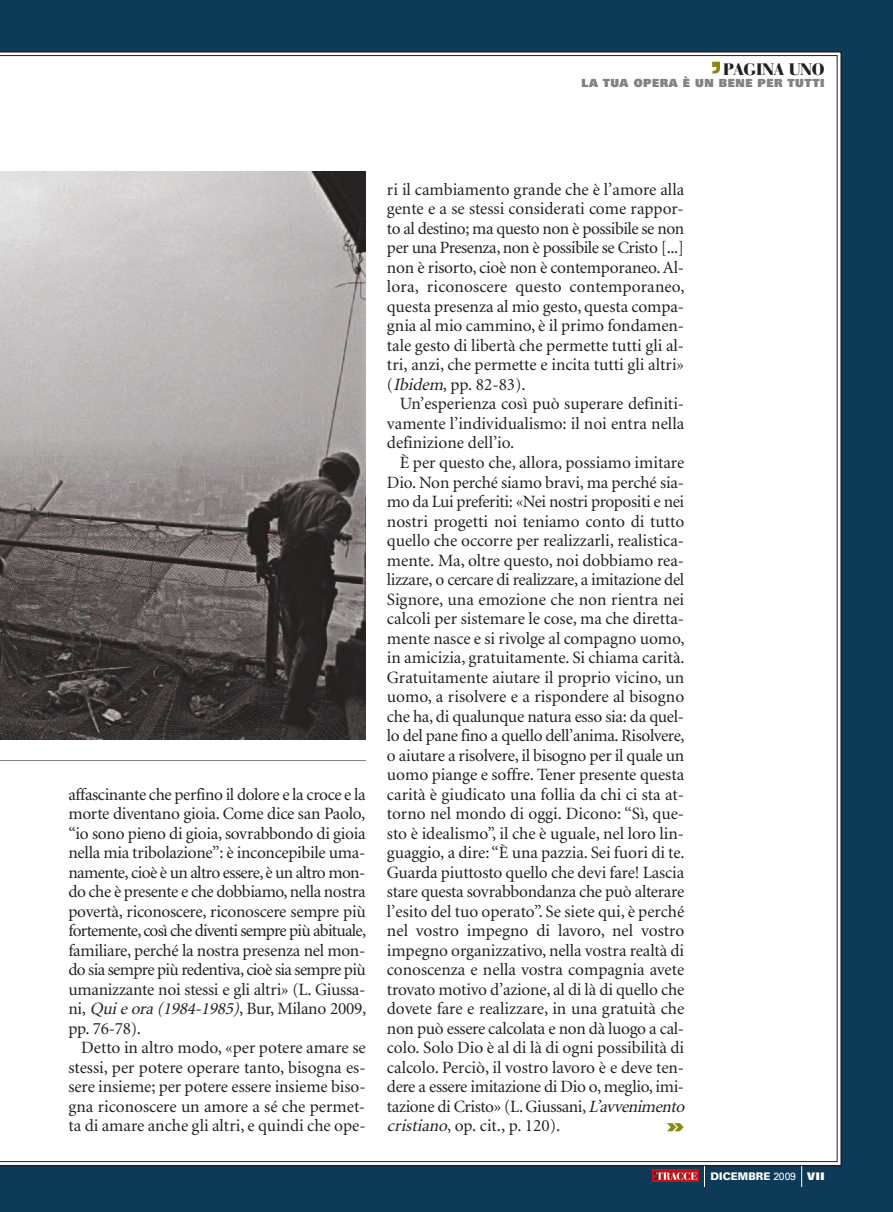
<style>
.page{position:relative;width:893px;height:1212px;background:#0d3b57}
.page>*{position:absolute;margin:0;border:0;box-sizing:border-box;transform-origin:0 0}
.t1{font:900 expanded 18px "Univers";color:#898a16}
.t2{font:17.25px/19.5px "Minion";letter-spacing:-.005em;color:#231f20;text-align:justify}
.t3{font:900 16.5px "Bauer Bodoni";letter-spacing:-.025em;color:#231f20}
.t4{font:900 11.25px "Univers";letter-spacing:.05em;color:#808285}
.t5{font:900 10.5px "Univers";color:#fff}
.s1{font-style:italic}
.s2{font-weight:400}
.s3{font-style:inherit}
</style>
<div class="page">
<div style="left:0;top:55px;width:837px;height:1107px;background:#fff"></div>
<div style="left:652px;top:1170px;width:47px;height:12px;background:#c4121a"></div>
<svg style="left:654px;top:1171px;width:43px;height:9px"></svg>
<svg style="left:801px;top:1166px;width:1px;height:21px"></svg>
<svg style="left:704px;top:1166px;width:1px;height:21px"></svg>
<svg style="left:712px;top:62px;width:8px;height:12px"></svg>
<img style="left:0;top:172px;width:366px;height:567px">
<hr style="left:0;top:760px;width:366px;height:1px;background:#7f7e7c">
<p class="t3" style="left:723px;top:63px;width:103px">PAGINA UNO</p>
<p class="t4" style="left:582px;top:79px;width:244px">LA TUA OPERA È UN BENE PER TUTTI</p>
<p class="t2" style="left:68px;top:786px;width:299px">affascinante che perfino il dolore e la croce e la morte diventano gioia. Come dice san Paolo, “io sono pieno di gioia, sovrabbondo di gioia nella mia tribolazione”: è inconcepibile uma&shy;namente, cioè è un altro essere, è un altro mon&shy;do che è presente e che dobbiamo,nella nostra povertà, riconoscere, riconoscere sempre più fortemente, così che diventi sempre più abituale, familiare, perché la nostra presenza nel mon&shy;do sia sempre più redentiva, cioè sia sempre più umanizzante noi stessi e gli altri» (L. Giussa&shy;ni, <span class="s1">Quieora(1984-1985)</span>, Bur, Milano 2009, pp. 76-78).</p>
<p class="t2" style="left:68px;top:1039px;width:299px;text-indent:13px">Detto in altro modo, «per potere amare se stessi, per potere operare tanto, bisogna es&shy;sere insieme; per potere essere insieme biso&shy;gna riconoscere un amore a sé che permet&shy;ta di amare anche gli altri, e quindi che ope-</p>
<p class="t2" style="left:387px;top:181px;width:299px">ri il cambiamento grande che è l’amore alla gente e a se stessi considerati come rappor&shy;to al destino; ma questo non è possibile se non per una Presenza, non è possibile se Cristo [...] non è risorto, cioè non è contemporaneo.Al&shy;lora, riconoscere questo contemporaneo, questa presenza al mio gesto, questa compa&shy;gnia al mio cammino, è il primo fondamen&shy;tale gesto di libertà che permette tutti gli al&shy;tri, anzi, che permette e incita tutti gli altri» (<span class="s1">Ibidem</span>, pp. 82-83).</p>
<p class="t2" style="left:387px;top:396px;width:299px;text-indent:13px">Un’esperienza così può superare definiti&shy;vamente l’individualismo: il noi entra nella definizione dell’io.</p>
<p class="t2" style="left:387px;top:454px;width:302px;text-align:left;text-indent:13px">È per questo che, allora, possiamo imitare Dio. Non perché siamo bravi, ma perché sia&shy;mo da Lui preferiti: «Nei nostri propositi e nei nostri progetti noi teniamo conto di tutto quello che occorre per realizzarli, realistica&shy;mente. Ma, oltre questo, noi dobbiamo rea&shy;lizzare, o cercare di realizzare, a imitazione del Signore, una emozione che non rientra nei calcoli per sistemare le cose, ma che diretta&shy;mente nasce e si rivolge al compagno uomo, in amicizia, gratuitamente. Si chiama carità.<br>Gratuitamente aiutare il proprio vicino, un uomo, a risolvere e a rispondere al bisogno che ha, di qualunque natura esso sia: da quel&shy;lo del pane fino a quello dell’anima. Risolvere, o aiutare a risolvere, il bisogno per il quale un uomo piange e soffre. Tener presente questa carità è giudicato una follia da chi ci sta at&shy;torno nel mondo di oggi. Dicono: “Sì, que&shy;sto è idealismo”, il che è uguale, nel loro lin&shy;guaggio, a dire: “È una pazzia. Sei fuori di te.<br>Guarda piuttosto quello che devi fare! Lascia stare questa sovrabbondanza che può alterare l’esito del tuo operato”. Se siete qui, è perché nel vostro impegno di lavoro, nel vostro impegno organizzativo, nella vostra realtà di conoscenza e nella vostra compagnia avete trovato motivo d’azione, al di là di quello che dovete fare e realizzare, in una gratuità che non può essere calcolata e non dà luogo a cal&shy;colo. Solo Dio è al di là di ogni possibilità di calcolo. Perciò, il vostro lavoro è e deve ten&shy;dere a essere imitazione di Dio o, meglio, imi&shy;tazione di Cristo» (L. Giussani, <span class="s1">L’avvenimento cristiano</span>, op. cit., p. 120).</p>
<p class="t1" style="left:667px;top:1119px;width:19px">»</p>
<p class="t5" style="left:710px;top:1172px;width:115px">DICEMBRE <span class="s2">2009</span> <span class="s3">VII</span></p>
</div>
